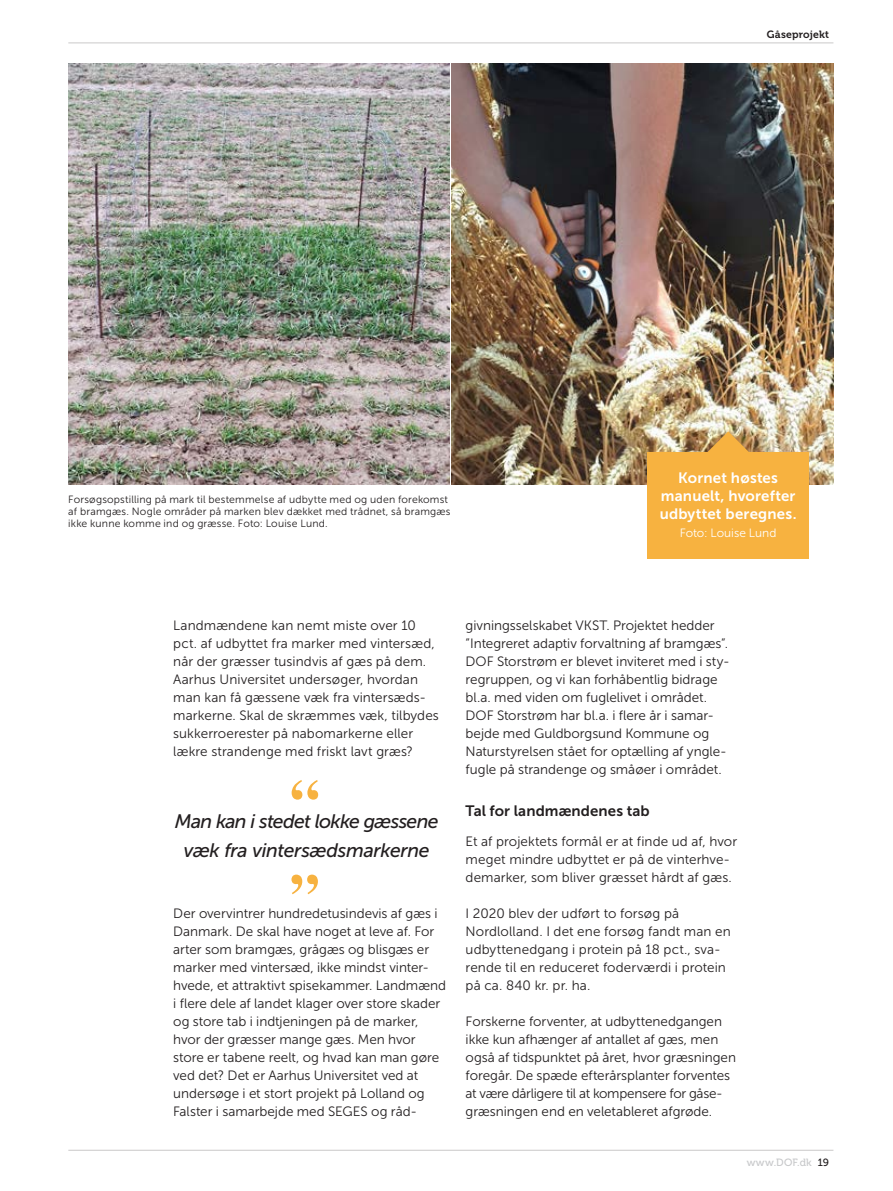
<style>
.page{position:relative;width:893px;height:1191px;background:#fff}
.page>*{position:absolute;margin:0;border:0;box-sizing:border-box;transform-origin:0 0}
.t1{font:700 58.5px/94.7px "Times";color:#f7b240}
.t2{font:italic 19.5px/28.5px "Museo Sans 500";letter-spacing:-.03em;color:#231f20;text-align:center}
.t3{font:15px/18px "Museo Sans 700";letter-spacing:.015em;color:#fff;text-align:center}
.t4{font:15px "Museo Sans 700";letter-spacing:.005em;color:#231f20}
.t5{font:13.5px/18px "Museo Sans 300";color:#231f20}
.t6{font:12px "Museo Sans 300";color:#fff}
.t7{font:10.5px/12px "Museo Sans 300";letter-spacing:.015em;color:#231f20}
.t8{font:10.5px "Museo 500";letter-spacing:.025em;color:#c7c8ca}
.t9{font:10.5px "Museo 700";letter-spacing:.015em;color:#231f20}
.s1{font-family:"Museo Sans 500";color:#231f20}
</style>
<div class="page">
<hr style="left:68px;top:1149px;width:765px;height:1px;background:#231f20">
<hr style="left:68px;top:43px;width:765px;height:1px;background:#231f20">
<img style="left:68px;top:64px;width:382px;height:421px">
<img style="left:452px;top:64px;width:381px;height:421px">
<svg style="left:683px;top:431px;width:90px;height:21px"></svg>
<div style="left:647px;top:452px;width:162px;height:107px;background:#f7b240"></div>
<p class="t9" style="left:767px;top:28px;width:64px">Gåseprojekt</p>
<p class="t7" style="left:68px;top:494px;width:384px">Forsøgsopstilling på mark til bestemmelse af udbytte med og uden forekomst af bramgæs. Nogle områder på marken blev dækket med trådnet, så bramgæs ikke kunne komme ind og græsse. Foto: Louise Lund.</p>
<p class="t3" style="left:660px;top:469px;width:138px">Kornet høstes manuelt, hvorefter udbyttet beregnes.</p>
<p class="t6" style="left:680px;top:526px;width:98px">Foto: Louise Lund</p>
<p class="t5" style="left:173px;top:616px;width:267px">Landmændene kan nemt miste over 10 pct. af udbyttet fra marker med vintersæd, når der græsser tusindvis af gæs på dem.<br>Aarhus Universitet undersøger, hvordan man kan få gæssene væk fra vintersæds&shy;markerne. Skal de skræmmes væk, tilbydes sukkerroerester på nabomarkerne eller lækre strandenge med friskt lavt græs?</p>
<h1 class="t1" style="left:290px;top:747px;width:31px">“ ”</h1>
<h2 class="t2" style="left:175px;top:807px;width:265px">Man kan i stedet lokke gæssene væk fra vintersædsmarkerne</h2>
<p class="t5" style="left:173px;top:904px;width:274px">Der overvintrer hundredetusindevis af gæs i Danmark. De skal have noget at leve af. For arter som bramgæs, grågæs og blisgæs er marker med vintersæd, ikke mindst vinter&shy;hvede, et attraktivt spisekammer. Landmænd i flere dele af landet klager over store skader og store tab i indtjeningen på de marker, hvor der græsser mange gæs. Men hvor store er tabene reelt, og hvad kan man gøre ved det? Det er Aarhus Universitet ved at undersøge i et stort projekt på Lolland og Falster i samarbejde med SEGES og råd-</p>
<p class="t5" style="left:466px;top:616px;width:266px">givningsselskabet VKST. Projektet hedder ”Integreret adaptiv forvaltning af bramgæs”.<br>DOF Storstrøm er blevet inviteret med i sty&shy;regruppen, og vi kan forhåbentlig bidrage bl.a. med viden om fuglelivet i området.<br>DOF Storstrøm har bl.a. i flere år i samar&shy;bejde med Guldborgsund Kommune og Naturstyrelsen stået for optælling af yngle&shy;fugle på strandenge og småøer i området.</p>
<p class="t4" style="left:466px;top:802px;width:186px">Tal for landmændenes tab</p>
<p class="t5" style="left:466px;top:832px;width:273px">Et af projektets formål er at finde ud af, hvor meget mindre udbyttet er på de vinterhve&shy;demarker, som bliver græsset hårdt af gæs.</p>
<p class="t5" style="left:466px;top:904px;width:267px">I 2020 blev der udført to forsøg på Nordlolland. I det ene forsøg fandt man en udbyttenedgang i protein på 18 pct., sva&shy;rende til en reduceret foderværdi i protein på ca. 840 kr. pr. ha.</p>
<p class="t5" style="left:466px;top:1012px;width:272px">Forskerne forventer, at udbyttenedgangen ikke kun afhænger af antallet af gæs, men også af tidspunktet på året, hvor græsningen foregår. De spæde efterårsplanter forventes at være dårligere til at kompensere for gåse&shy;græsningen end en veletableret afgrøde.</p>
<p class="t8" style="left:747px;top:1156px;width:84px">www.DOF.dk <span class="s1">19</span></p>
</div>
